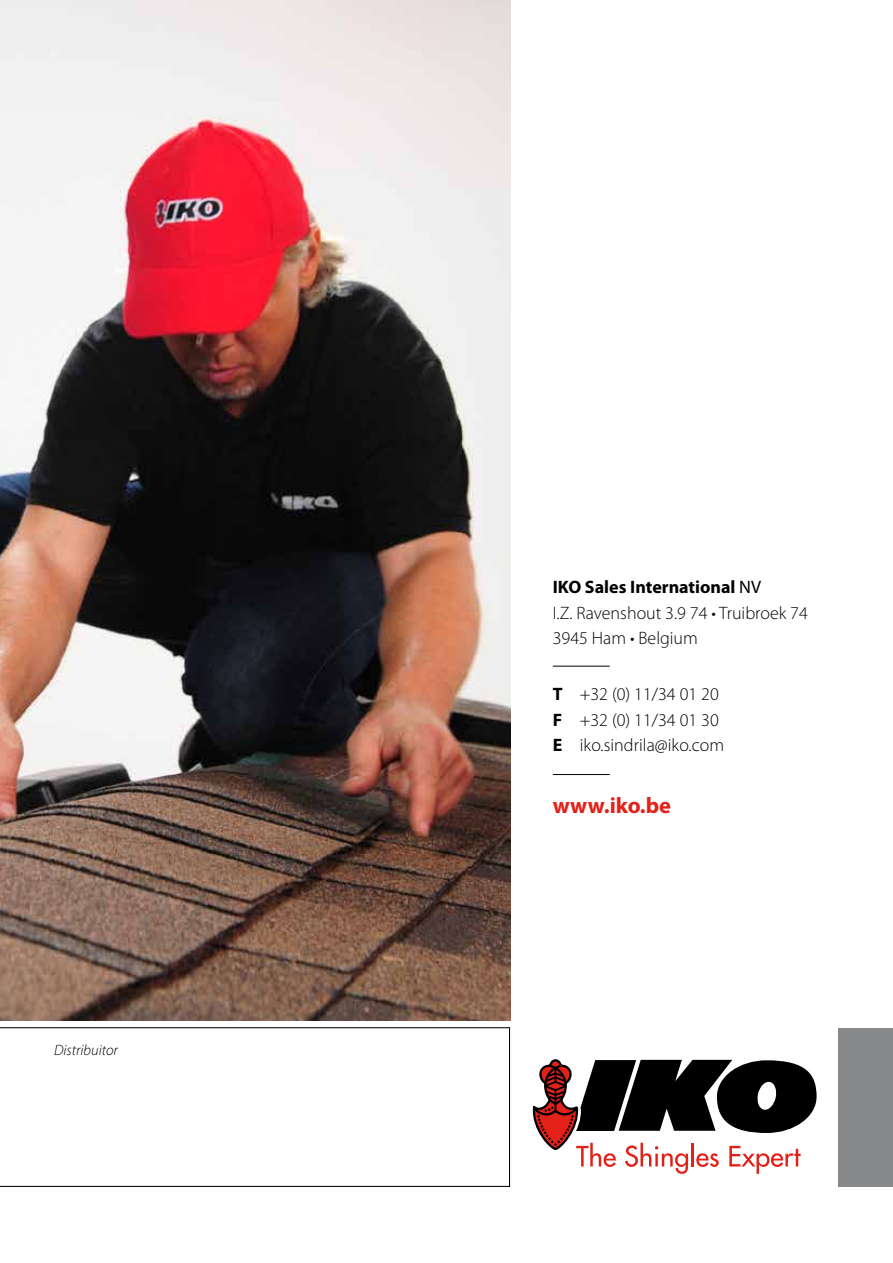
<style>
.page{position:relative;width:893px;height:1263px;background:#fff}
.page>*{position:absolute;margin:0;border:0;box-sizing:border-box;transform-origin:0 0}
.t1{font:700 22.5px "Myriad Pro";letter-spacing:.005em;color:#e32119}
.t2{font:300 18px/25.5px "Myriad Pro";color:#000}
.t3{font:italic 300 15px "Myriad Pro";color:#000}
.s1{font-weight:700}
.s2{font-weight:400}
</style>
<div class="page">
<img style="left:0;top:0;width:510px;height:1021px">
<svg style="left:0;top:1027px;width:510px;height:160px"></svg>
<div style="left:839px;top:1028px;width:54px;height:158px;background:#87888a"></div>
<svg style="left:532px;top:1059px;width:285px;height:115px"></svg>
<hr style="left:553px;top:666px;width:57px;height:1px;background:#000">
<hr style="left:553px;top:774px;width:57px;height:1px;background:#000">
<p class="t3" style="left:54px;top:1040px;width:65px">Distribuitor</p>
<p class="t2" style="left:553px;top:574px;width:257px"><span class="s1">IKO Sales International</span> <span class="s2">NV<br></span>I.Z. Ravenshout 3.9 74 • Truibroek 74<br>3945 Ham • Belgium</p>
<p class="t2" style="left:553px;top:681px;width:173px"><span class="s1">T</span> +32 (0) 11/34 01 20<br><span class="s1">F</span> +32 (0) 11/34 01 30<br><span class="s1">E</span> iko.sindrila@iko.com</p>
<p class="t1" style="left:553px;top:790px;width:120px">www.iko.be</p>
</div>
